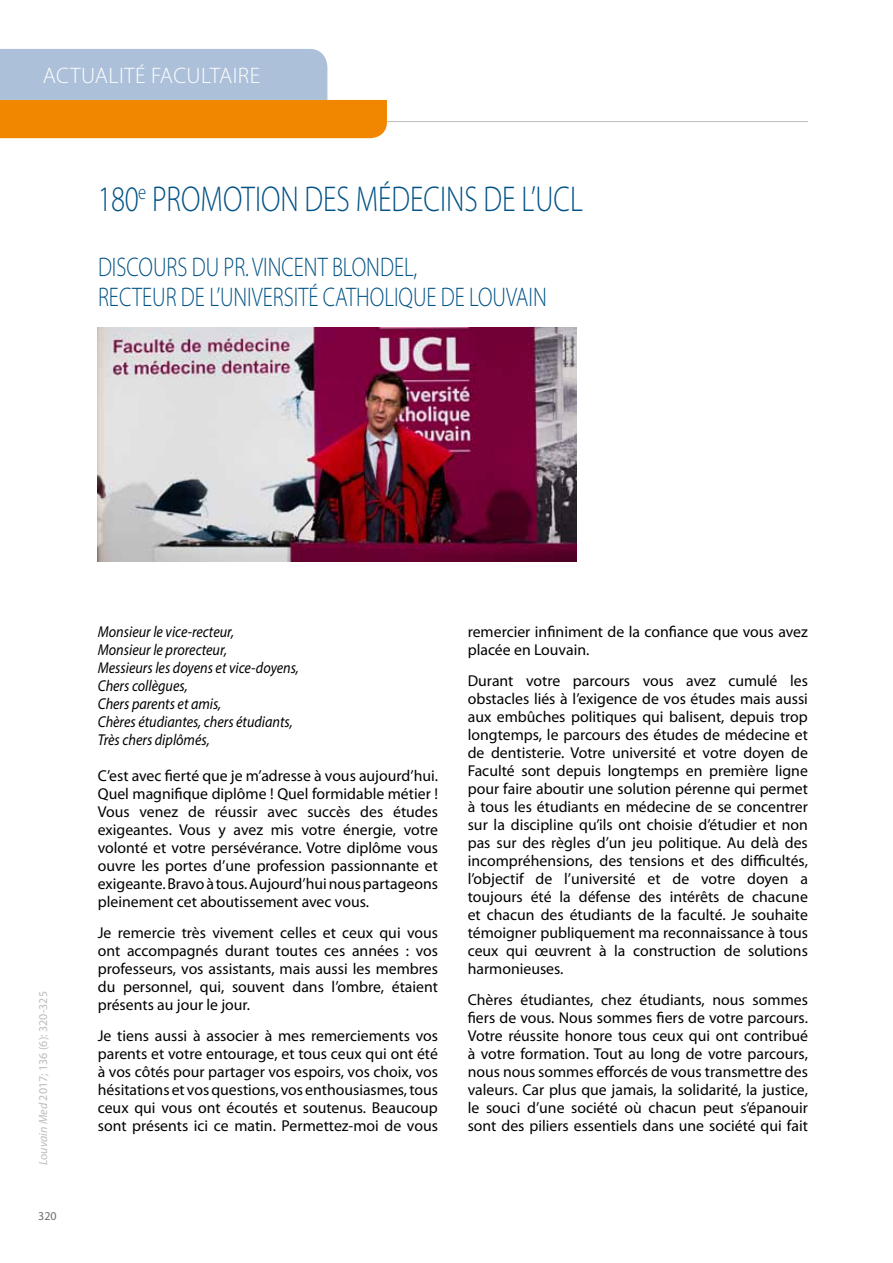
<style>
.page{position:relative;width:893px;height:1263px;background:#fff}
.page>*{position:absolute;margin:0;border:0;box-sizing:border-box;transform-origin:0 0}
.t1{font:300 36px "Myriad Pro";color:#005286;scale:.8 1}
.t2{font:300 27px/30px "Myriad Pro";color:#005286;scale:.8 1}
.t3{font:300 22.5px "Myriad Pro";letter-spacing:.02em;color:#fff}
.t4{font:15.75px/18px "Myriad Pro";color:#000;text-align:justify}
.t5{font:italic 15.75px/18px "Myriad Pro";color:#000;scale:.9 1}
.t6{font:12px "Myriad Pro";color:#bcbcbc}
.t7{font:12px "Myriad Pro";color:#706f6f}
.s1{font-style:italic}
</style>
<div class="page">
<hr style="left:0;top:121px;width:808px;height:1px;background:#bcbcbc">
<svg style="left:0;top:49px;width:387px;height:89px;background:#d1ad80"></svg>
<img style="left:98px;top:327px;width:478px;height:234px">
<h3 class="t3" style="left:43px;top:63px;width:219px">ACTUALITÉ FACULTAIRE</h3>
<h1 class="t1" style="left:98px;top:179px;width:567px">180<sup>E</sup> PROMOTION DES MÉDECINS DE L’UCL</h1>
<h2 class="t2" style="left:98px;top:253px;width:401px">DISCOURS DU PR. VI NCENT BLONDEL,<br>RECTEUR</h2>
<h2 class="t2" style="left:181px;top:283px;width:459px">DE L’U NIVERSITÉ CATHOLIQUE DE LOUVAI N</h2>
<p class="t6" style="left:36px;top:1165px;width:175px;rotate:-90deg"><span class="s1">louvain med</span> 2017; 136 (6): 320-325</p>
<p class="t7" style="left:38px;top:1209px;width:20px">320</p>
<p class="t5" style="left:98px;top:622px;width:225px">Monsieur le vice-recteur,<br>Monsieur le prorecteur,<br>Messieurs les doyens et vice-doyens,<br>Chers collègues,<br>Chers parents et amis,<br>Chères étudiantes, chers étudiants,<br>Très chers diplômés,</p>
<p class="t4" style="left:98px;top:766px;width:342px">C’est avec fierté que je m’adresse à vous aujourd’hui.<br>Quel magnifique diplôme ! Quel formidable métier !<br>Vous venez de réussir avec succès des études exigeantes. Vous y avez mis votre énergie, votre volonté et votre persévérance. Votre diplôme vous ouvre les portes d’une profession passionnante et exigeante. Bravo à tous. Aujourd’hui nous partageons pleinement cet aboutissement avec vous.</p>
<p class="t4" style="left:98px;top:923px;width:342px">Je remercie très vivement celles et ceux qui vous ont accompagnés durant toutes ces années : vos professeurs, vos assistants, mais aussi les membres du personnel, qui, souvent dans l’ombre, étaient présents au jour le jour.</p>
<p class="t4" style="left:98px;top:1026px;width:342px">Je tiens aussi à associer à mes remerciements vos parents et votre entourage, et tous ceux qui ont été à vos côtés pour partager vos espoirs, vos choix, vos hésitations et vos questions, vos enthousiasmes, tous ceux qui vous ont écoutés et soutenus. Beaucoup sont présents ici ce matin. Permettez-moi de vous</p>
<p class="t4" style="left:468px;top:622px;width:342px">remercier infiniment de la confiance que vous avez placée en Louvain.</p>
<p class="t4" style="left:468px;top:671px;width:342px">Durant votre parcours vous avez cumulé les obstacles liés à l’exigence de vos études mais aussi aux embûches politiques qui balisent, depuis trop longtemps, le parcours des études de médecine et de dentisterie. Votre université et votre doyen de Faculté sont depuis longtemps en première ligne pour faire aboutir une solution pérenne qui permet à tous les étudiants en médecine de se concentrer sur la discipline qu’ils ont choisie d’étudier et non pas sur des règles d’un jeu politique. Au delà des incompréhensions, des tensions et des difficultés, l’objectif de l’université et de votre doyen a toujours été la défense des intérêts de chacune et chacun des étudiants de la faculté. Je souhaite témoigner publiquement ma reconnaissance à tous ceux qui œuvrent à la construction de solutions harmonieuses.</p>
<p class="t4" style="left:468px;top:990px;width:342px">Chères étudiantes, chez étudiants, nous sommes fiers de vous. Nous sommes fiers de votre parcours.<br>Votre réussite honore tous ceux qui ont contribué à votre formation. Tout au long de votre parcours, nous nous sommes efforcés de vous transmettre des valeurs. Car plus que jamais, la solidarité, la justice, le souci d’une société où chacun peut s’épanouir sont des piliers essentiels dans une société qui fait</p>
</div>
